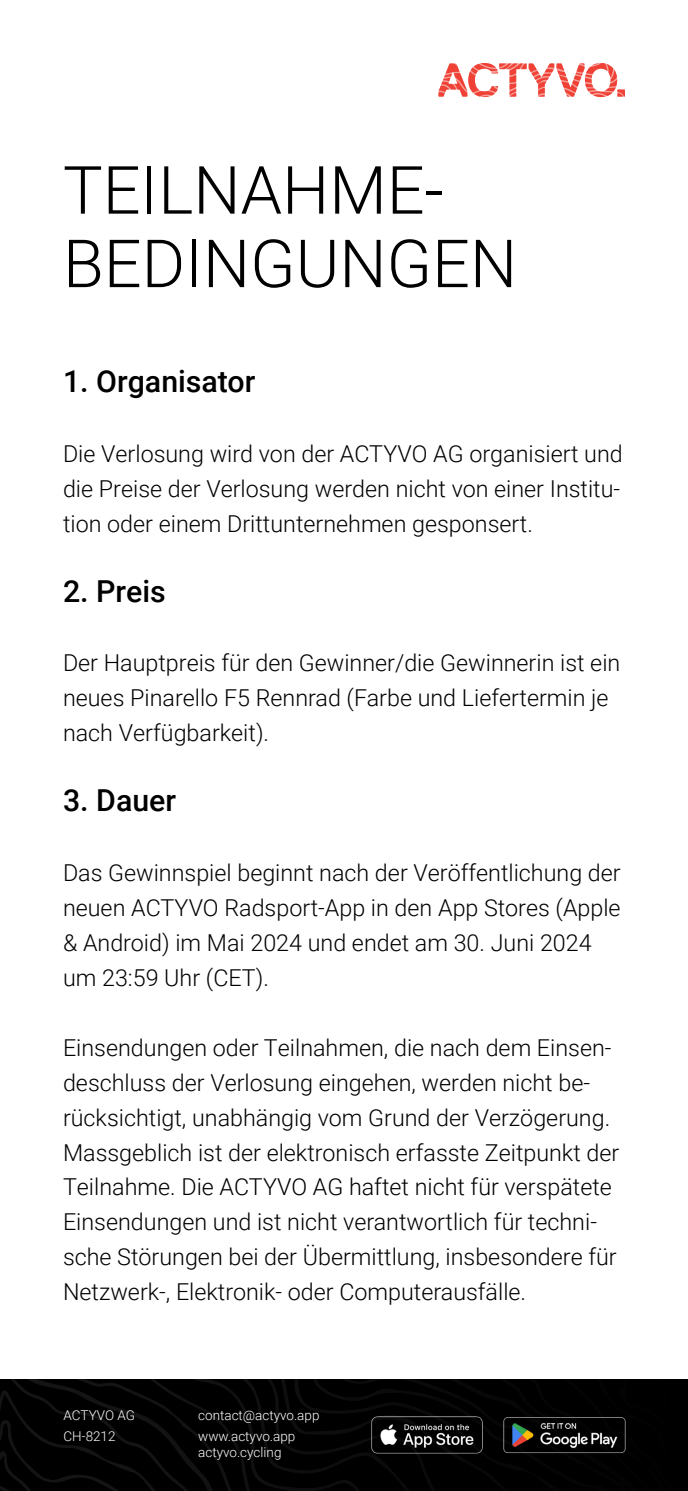
<style>
.page{position:relative;width:688px;height:1491px;background:#fff}
.page>*{position:absolute;margin:0;border:0;box-sizing:border-box;transform-origin:0 0}
.t1{font:300 66.5px/73.5px "Roboto";color:#000}
.t2{font:500 30.28px "Roboto";color:#000}
.t3{font:300 23.28px/35px "Roboto";color:#000}
.t4{font:300 13.47px/21.7px "Roboto";color:#fff}
</style>
<div class="page">
<div style="left:489px;top:1475px;width:199px;height:16px;background:#000"></div>
<svg style="left:489px;top:1379px;width:199px;height:96px;background:#0a0a09"></svg>
<svg style="left:0;top:1379px;width:489px;height:112px;background:#060606"></svg>
<svg style="left:438px;top:63px;width:187px;height:34px"></svg>
<h1 class="t1" style="left:63px;top:151px;width:455px">TEILNAHME-<br>BEDINGUNGEN</h1>
<h2 class="t2" style="left:63px;top:360px;width:194px">1. Organisator</h2>
<p class="t3" style="left:63px;top:435px;width:561px;text-align:justify">Die Verlosung wird von der ACTYVO AG organisiert und die Preise der Verlosung werden nicht von einer Institu&shy;tion oder einem Drittunternehmen gesponsert.</p>
<h2 class="t2" style="left:63px;top:570px;width:104px">2. Preis</h2>
<p class="t3" style="left:63px;top:645px;width:559px">Der Hauptpreis für den Gewinner/die Gewinnerin ist ein neues Pinarello F5 Rennrad (Farbe und Liefertermin je nach Verfügbarkeit).</p>
<h2 class="t2" style="left:63px;top:779px;width:115px">3. Dauer</h2>
<p class="t3" style="left:63px;top:854px;width:559px">Das Gewinnspiel beginnt nach der Veröffentlichung der neuen ACTYVO Radsport-App in den App Stores (Apple &amp; Android) im Mai 2024 und endet am 30. Juni 2024 um 23:59 Uhr (CET).</p>
<p class="t3" style="left:63px;top:1029px;width:558px">Einsendungen oder Teilnahmen, die nach dem Einsen&shy;deschluss der Verlosung eingehen, werden nicht be&shy;rücksichtigt, unabhängig vom Grund der Verzögerung.<br>Massgeblich ist der elektronisch erfasste Zeitpunkt der Teilnahme. Die ACTYVO AG haftet nicht für verspätete Einsendungen und ist nicht verantwortlich für techni&shy;sche Störungen bei der Übermittlung, insbesondere für Netzwerk-, Elektronik- oder Computerausfälle.</p>
<p class="t4" style="left:64px;top:1404px;width:73px">ACTYVO AG<br>CH-8212</p>
<p class="t4" style="left:198px;top:1404px;width:123px">contact@actyvo.app www.actyvo.app</p>
<p class="t4" style="left:198px;top:1441px;width:85px">actyvo.cycling</p>
</div>
